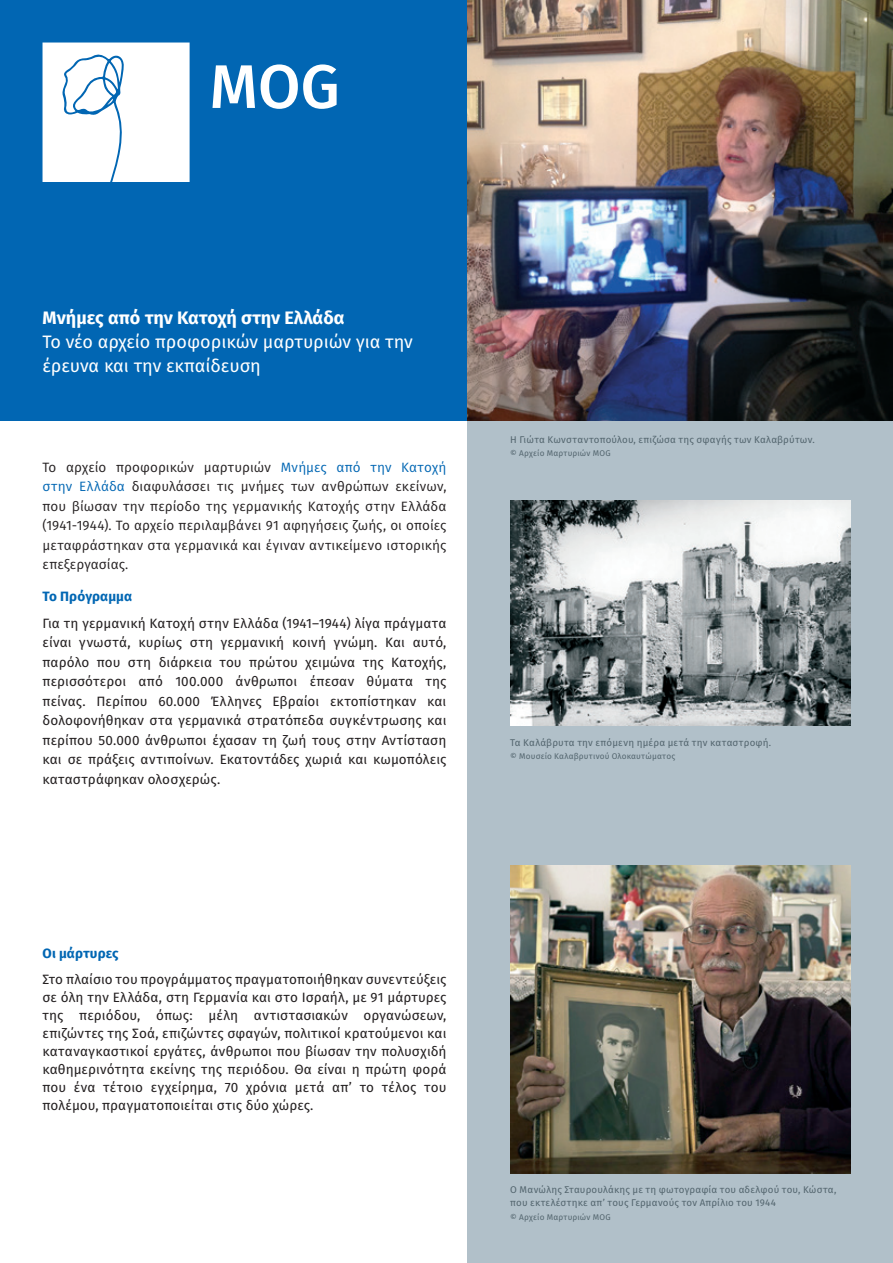
<style>
.page{position:relative;width:893px;height:1263px;background:#fff}
.page>*{position:absolute;margin:0;border:0;box-sizing:border-box;transform-origin:0 0}
.t1{font:18px/24px "Fira Sans";color:#fff}
.t2{font:700 18px "Fira Sans";color:#fff}
.Fließtext-Fira{font:13.5px/19.5px "Fira Sans";letter-spacing:.01em;color:#231f20;text-align:justify}
.Fließtext-Fira-2{font:13.5px/19.5px "Fira Sans";letter-spacing:.01em;color:#231f20;text-align:justify}
.Hervorhebung_Fett_Fl{font:700 13.5px "Fira Sans";letter-spacing:.005em;color:#0166b3}
.Titel{font:9.75px/13.5px "Fira Sans";letter-spacing:.02em;color:#53656e}
.Titel-2{font:8.25px "Fira Sans";letter-spacing:.02em;color:#53656e}
.s1{color:#0166b3}
</style>
<div class="page">
<div style="left:468px;top:421px;width:425px;height:842px;background:#b1c0c9"></div>
<div style="left:0;top:0;width:893px;height:421px;background:#0166b3"></div>
<img style="left:510px;top:500px;width:340px;height:225px">
<img style="left:468px;top:0;width:425px;height:421px">
<img style="left:510px;top:865px;width:341px;height:309px">
<svg style="left:43px;top:43px;width:147px;height:138px;background:#f2f7fb"></svg>
<svg style="left:212px;top:65px;width:43px;height:43px"></svg>
<svg style="left:261px;top:64px;width:76px;height:45px"></svg>
<p class="t2" style="left:43px;top:303px;width:304px">Μνήμες από την Κατοχή στην Ελλάδα</p>
<p class="t1" style="left:43px;top:329px;width:372px">Το νέο αρχείο προφορικών μαρτυριών για την έρευνα και την εκπαίδευση</p>
<p class="Fließtext-Fira-2" style="left:43px;top:457px;width:405px">Το αρχείο προφορικών μαρτυριών <span class="s1">Μνήμες από την Κατοχή στην Ελλάδα</span> διαφυλάσσει τις μνήμες των ανθρώπων εκείνων, που βίωσαν την περίοδο της γερμανικής Κατοχής στην Ελλάδα (1941-1944). Το αρχείο περιλαμβάνει 91 αφηγήσεις ζωής, οι οποίες μεταφράστηκαν στα γερμανικά και έγιναν αντικείμενο ιστορικής επεξεργασίας.</p>
<p class="Hervorhebung_Fett_Fl" style="left:43px;top:584px;width:91px">Το Πρόγραμμα</p>
<p class="Fließtext-Fira" style="left:43px;top:613px;width:405px">Για τη γερμανική Κατοχή στην Ελλάδα (1941–1944) λίγα πράγματα είναι γνωστά, κυρίως στη γερμανική κοινή γνώμη. Και αυτό, παρόλο που στη διάρκεια του πρώτου χειμώνα της Κατοχής, περισσότεροι από 100.000 άνθρωποι έπεσαν θύματα της πείνας. Περίπου 60.000 Έλληνες Εβραίοι εκτοπίστηκαν και δολοφονήθηκαν στα γερμανικά στρατόπεδα συγκέντρωσης και περίπου 50.000 άνθρωποι έχασαν τη ζωή τους στην Αντίσταση και σε πράξεις αντιποίνων. Εκατοντάδες χωριά και κωμοπόλεις καταστράφηκαν ολοσχερώς.</p>
<p class="Hervorhebung_Fett_Fl" style="left:43px;top:942px;width:78px">Οι μάρτυρες</p>
<p class="Fließtext-Fira" style="left:43px;top:969px;width:405px;line-height:18px">Στο πλαίσιο του προγράμματος πραγματοποιήθηκαν συνεντεύξεις σε όλη την Ελλάδα, στη Γερμανία και στο Ισραήλ, με 91 μάρτυρες της περιόδου, όπως: μέλη αντιστασιακών οργανώσεων, επιζώντες της Σοά, επιζώντες σφαγών, πολιτικοί κρατούμενοι και καταναγκαστικοί εργάτες, άνθρωποι που βίωσαν την πολυσχιδή καθημερινότητα εκείνης της περιόδου. Θα είναι η πρώτη φορά που ένα τέτοιο εγχείρημα, 70 χρόνια μετά απ’ το τέλος του πολέμου, πραγματοποιείται στις δύο χώρες.</p>
<p class="Titel" style="left:510px;top:432px;width:306px">Η Γιώτα Κωνσταντοπούλου, επιζώσα της σφαγής των Καλαβρύτων.</p>
<p class="Titel-2" style="left:510px;top:447px;width:102px">© Αρχείο Μαρτυριών MOG</p>
<p class="Titel" style="left:510px;top:735px;width:262px">Τα Καλάβρυτα την επόμενη ημέρα μετά την καταστροφή.</p>
<p class="Titel-2" style="left:510px;top:750px;width:167px">© Μουσείο Καλαβρυτινού Ολοκαυτώματος</p>
<p class="Titel" style="left:510px;top:1182px;width:328px">Ο Μανώλης Σταυρουλάκης με τη φωτογραφία του αδελφού του, Κώστα, που εκτελέστηκε απ’ τους Γερμανούς τον Απρίλιο του 1944</p>
<p class="Titel-2" style="left:510px;top:1211px;width:102px">© Αρχείο Μαρτυριών MOG</p>
</div>
